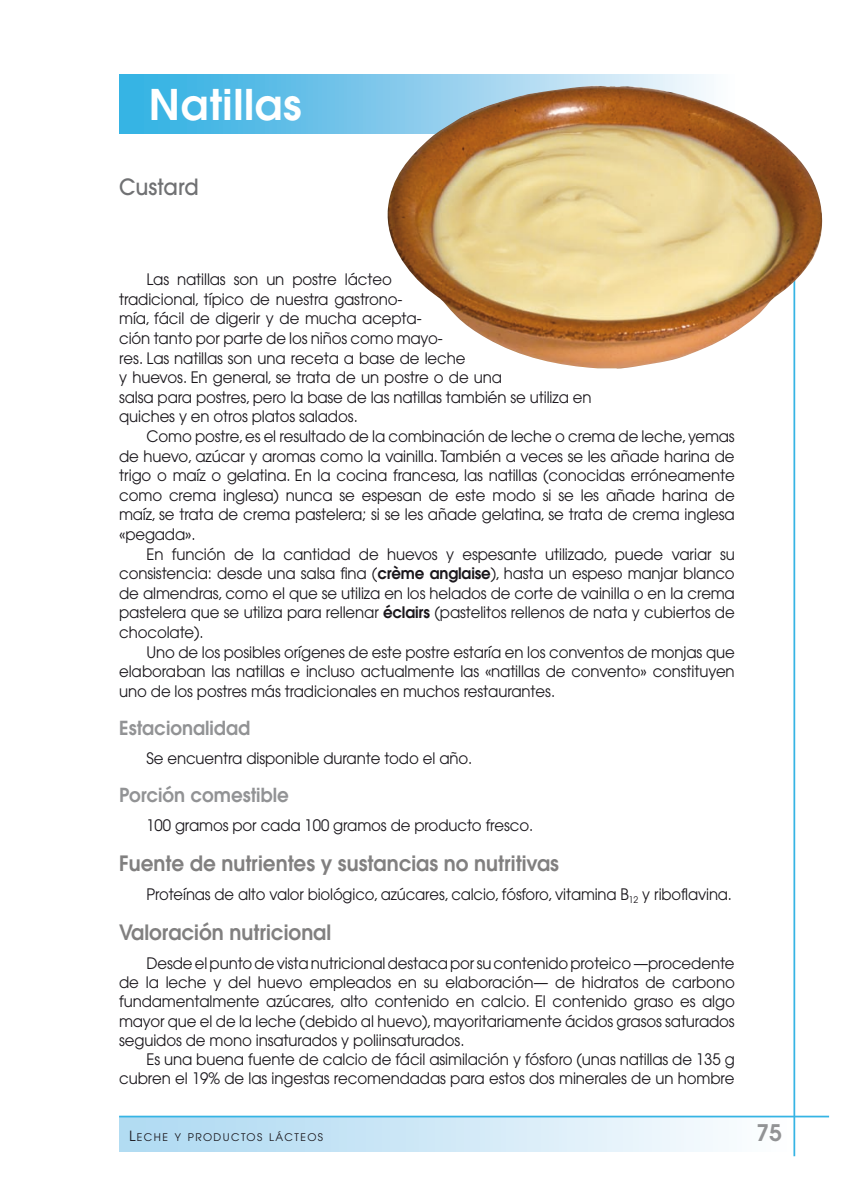
<style>
.page{position:relative;width:844px;height:1191px;background:#fff}
.page>*{position:absolute;margin:0;border:0;box-sizing:border-box;transform-origin:0 0}
.t1{font:600 42px "Avant Garde";letter-spacing:.015em;color:#fff}
.t2{font:600 22.75px "Avant Garde";color:#929395}
.t3{font:500 22.22px "Avant Garde";color:#707173;scale:.94 1}
.t4{font:600 21px "Avant Garde";color:#818080;scale:.95 1}
.t5{font:600 19.25px "Avant Garde";color:#929395;scale:.95 1}
.t6{font:15.75px/19.6px "Avant Garde";letter-spacing:-.01em;color:#1a171c;text-align:justify;scale:.95 1}
.t7{font:15.75px "Avant Garde";letter-spacing:-.01em;color:#1a171c;scale:.94 1}
.t8{font:10.5px "Avant Garde";letter-spacing:.135em;color:#1a171c}
.s1{font-weight:600}
.s2{font-size:14px}
</style>
<div class="page">
<div style="left:119px;top:74px;width:615px;height:60px;background:linear-gradient(to right,#29aae0,#faf8fd)"></div>
<div style="left:119px;top:1116px;width:675px;height:35px;background:linear-gradient(to right,#acd8f1,#fcfdfe)"></div>
<hr style="left:119px;top:1115px;width:709px;height:2px;background:#36b4e4">
<hr style="left:793px;top:179px;width:2px;height:977px;background:#36b4e4">
<img style="left:384px;top:86px;width:439px;height:284px">
<h1 class="t1" style="left:149px;top:77px;width:154px">Natillas</h1>
<h3 class="t3" style="left:119px;top:173px;width:86px">Custard</h3>
<p class="t6" style="left:119px;top:270px;width:498px;text-align:left;text-indent:27px">Las natillas son un postre lácteo<br>tradicional, típico de nuestra gastrono-<br>mía, fácil de digerir y de mucha acepta-<br>ción tanto por parte de los niños como mayo-<br>res. Las natillas son una receta a base de leche<br>y huevos. En general, se trata de un postre o de una<br>salsa para postres, pero la base de las natillas también se utiliza en quiches y en otros platos salados.</p>
<p class="t6" style="left:119px;top:426px;width:649px;text-indent:27px">Como postre, es el resultado de la combinación de leche o crema de leche, yemas de huevo, azúcar y aromas como la vainilla. También a veces se les añade harina de trigo o maíz o gelatina. En la cocina francesa, las natillas (conocidas erróneamente como crema inglesa) nunca se espesan de este modo si se les añade harina de maíz, se trata de crema pastelera; si se les añade gelatina, se trata de crema inglesa «pegada».</p>
<p class="t6" style="left:119px;top:544px;width:649px;text-indent:27px">En función de la cantidad de huevos y espesante utilizado, puede variar su consistencia: desde una salsa fina (<span class="s1">crème anglaise</span>), hasta un espeso manjar blanco de almendras, como el que se utiliza en los helados de corte de vainilla o en la crema pastelera que se utiliza para rellenar <span class="s1">éclairs</span> (pastelitos rellenos de nata y cubiertos de chocolate).</p>
<p class="t6" style="left:119px;top:642px;width:649px;text-indent:27px">Uno de los posibles orígenes de este postre estaría en los conventos de monjas que elaboraban las natillas e incluso actualmente las «natillas de convento» constituyen uno de los postres más tradicionales en muchos restaurantes.</p>
<p class="t5" style="left:119px;top:715px;width:139px">Estacionalidad</p>
<p class="t6" style="left:146px;top:748px;width:344px">Se encuentra disponible durante todo el año.</p>
<p class="t5" style="left:119px;top:782px;width:180px">Porción comestible</p>
<p class="t6" style="left:146px;top:815px;width:408px">100 gramos por cada 100 gramos de producto fresco.</p>
<h3 class="t4" style="left:119px;top:849px;width:464px">Fuente de nutrientes y sustancias no nutritivas</h3>
<p class="t7" style="left:146px;top:884px;width:624px">Proteínas de alto valor biológico, azúcares, calcio, fósforo, vitamina B<sub>12</sub> y riboflavina.</p>
<h3 class="t4" style="left:119px;top:918px;width:225px">Valoración nutricional</h3>
<p class="t6" style="left:119px;top:953px;width:649px;text-indent:27px">Desde el punto de vista nutricional destaca por su contenido proteico —procedente de la leche y del huevo empleados en su elaboración— de hidratos de carbono fundamentalmente azúcares, alto contenido en calcio. El contenido graso es algo mayor que el de la leche (debido al huevo), mayoritariamente ácidos grasos saturados seguidos de mono insaturados y poliinsaturados.</p>
<p class="t6" style="left:119px;top:1049px;width:649px;text-align:right">Es una buena fuente de calcio de fácil asimilación y fósforo (unas natillas de 135 g cubren el 19% de las ingestas recomendadas para estos dos minerales de un hombre</p>
<p class="t8" style="left:129px;top:1131px;width:195px"><span class="s2">L</span>ECHE Y PRODUCTOS LÁCTEOS</p>
<h2 class="t2" style="left:756px;top:1118px;width:27px">75</h2>
</div>
